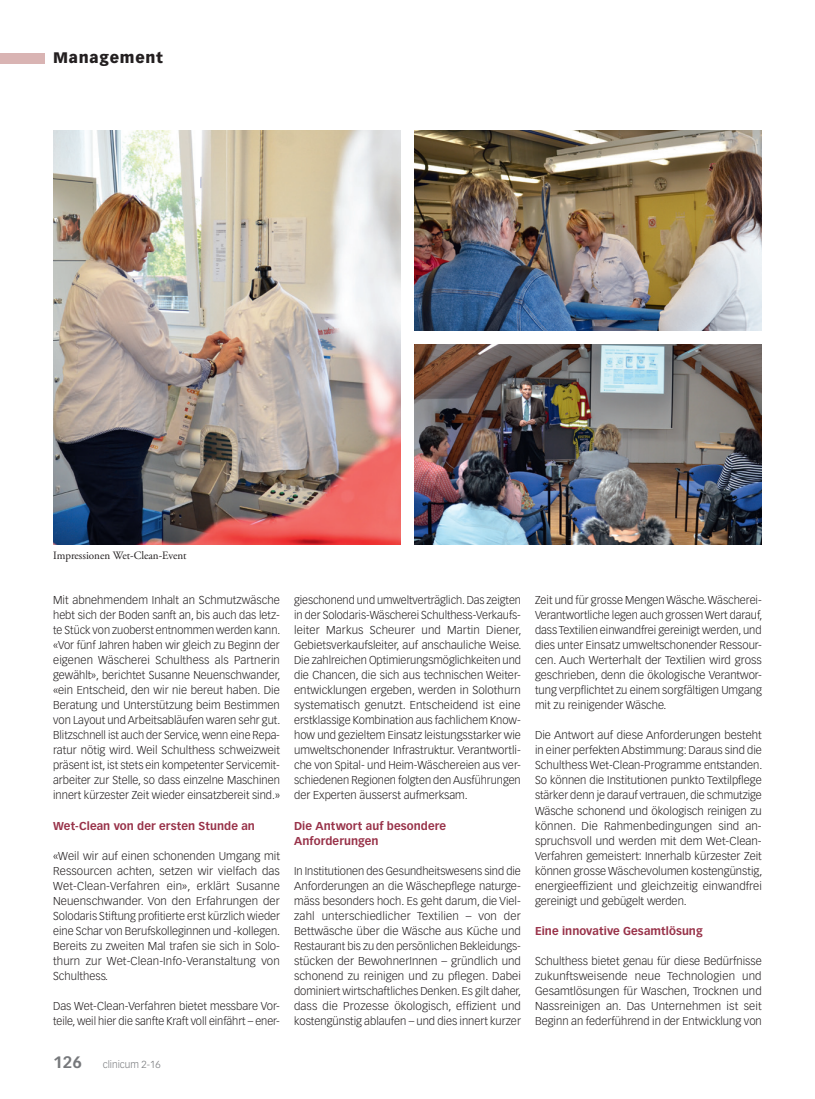
<style>
.page{position:relative;width:815px;height:1099px;background:#fff}
.page>*{position:absolute;margin:0;border:0;box-sizing:border-box;transform-origin:0 0}
.t1{font:900 15px "Vectora LT Std";letter-spacing:.05em;color:#231f20}
.t2{font:300 11.25px/15px "Vectora LT Std";color:#231f20;text-align:justify}
.t3{font:700 11.25px/15px "Vectora LT Std";letter-spacing:.005em;color:#983249}
.t4{font:11.25px "Adobe Garamond Pro";color:#231f20}
.t5{font:300 10px "Vectora LT Std";color:#76787b}
.s1{font-weight:700;font-size:16.25px}
</style>
<div class="page">
<div style="left:0;top:53px;width:45px;height:10px;background:#d9b4b3"></div>
<img style="left:415px;top:130px;width:347px;height:200px">
<img style="left:415px;top:344px;width:347px;height:200px">
<img style="left:53px;top:130px;width:347px;height:414px">
<h1 class="t1" style="left:53px;top:49px;width:111px">Management</h1>
<p class="t4" style="left:53px;top:549px;width:135px">Impressionen Wet-Clean-Event</p>
<p class="t2" style="left:53px;top:593px;width:229px">Mit abnehmendem Inhalt an Schmutzwäsche hebt sich der Boden sanft an, bis auch das letz&shy;te Stück von zuoberst entnommen werden kann. «Vor fünf Jahren haben wir gleich zu Beginn der eigenen Wäscherei Schulthess als Partnerin gewählt», berichtet Susanne Neuenschwander, «ein Entscheid, den wir nie bereut haben. Die Beratung und Unterstützung beim Bestimmen von Layout und Arbeitsabläufen waren sehr gut.<br>Blitzschnell ist auch der Service, wenn eine Repa&shy;ratur nötig wird. Weil Schulthess schweizweit präsent ist, ist stets ein kompetenter Servicemit&shy;arbeiter zur Stelle, so dass einzelne Maschinen innert kürzester Zeit wieder einsatzbereit sind.»</p>
<p class="t3" style="left:53px;top:818px;width:203px">Wet-Clean von der ersten Stunde an</p>
<p class="t2" style="left:53px;top:848px;width:229px">«Weil wir auf einen schonenden Umgang mit Ressourcen achten, setzen wir vielfach das Wet-Clean-Verfahren ein», erklärt Susanne Neuenschwander. Von den Erfahrungen der Solodaris Stiftung profitierte erst kürzlich wieder eine Schar von Berufskolleginnen und -kollegen.<br>Bereits zu zweiten Mal trafen sie sich in Solo&shy;thurn zur Wet-Clean-Info-Veranstaltung von Schulthess.</p>
<p class="t2" style="left:53px;top:998px;width:228px">Das Wet-Clean-Verfahren bietet messbare Vor&shy;teile, weil hier die sanfte Kraft voll einfährt – ener-</p>
<p class="t5" style="left:53px;top:1058px;width:109px"><span class="s1">126</span> clinicum 2-16</p>
<p class="t2" style="left:294px;top:593px;width:229px">gieschonend und umweltverträglich. Das zeigten in der Solodaris-Wäscherei Schulthess-Verkaufs&shy;leiter Markus Scheurer und Martin Diener, Gebietsverkaufsleiter, auf anschauliche Weise.<br>Die zahlreichen Optimierungsmöglichkeiten und die Chancen, die sich aus technischen Weiter&shy;entwicklungen ergeben, werden in Solothurn systematisch genutzt. Entscheidend ist eine erstklassige Kombination aus fachlichem Know&shy;how und gezieltem Einsatz leistungsstarker wie umweltschonender Infrastruktur. Verantwortli&shy;che von Spital- und Heim-Wäschereien aus ver&shy;schiedenen Regionen folgten den Ausfü hrungen der Experten ä usserst aufmerksam.</p>
<p class="t3" style="left:294px;top:818px;width:154px">Die Antwort auf besondere<br>Anforderungen</p>
<p class="t2" style="left:294px;top:863px;width:229px;text-align:left">In Institutionen des Gesundheitswesens sind die Anforderungen an die Wäschepflege naturge&shy;mäss besonders hoch. Es geht darum, die Viel&shy;zahl unterschiedlicher Textilien – von der Bettwäsche ü ber die Wäsche aus Küche und Restaurant bis zu den persönlichen Bekleidungs&shy;stücken der BewohnerInnen – grü ndlich und schonend zu reinigen und zu pflegen. Dabei dominiert wirtschaftliches Denken. Es gilt daher, dass die Prozesse ökologisch, effizient und kostengü nstig ablaufen – und dies innert kurzer</p>
<p class="t2" style="left:535px;top:593px;width:229px">Zeit und fü r grosse Mengen Wäsche. Wäscherei-Verantwortliche legen auch grossen Wert darauf, dass Textilien einwandfrei gereinigt werden, und dies unter Einsatz umweltschonender Ressour&shy;cen. Auch Werterhalt der Textilien wird gross geschrieben, denn die ökologische Verantwor&shy;tung verpflichtet zu einem sorgfä ltigen Umgang mit zu reinigender Wäsche.</p>
<p class="t2" style="left:535px;top:728px;width:229px;text-align:left">Die Antwort auf diese Anforderungen besteht in einer perfekten Abstimmung: Daraus sind die Schulthess Wet-Clean-Programme entstanden.<br>So können die Institutionen punkto Textilpflege stä rker denn je darauf vertrauen, die schmutzige Wäsche schonend und ökologisch reinigen zu können. Die Rahmenbedingungen sind an-- spruchsvoll und werden mit dem Wet-Clean-Verfahren gemeistert: Innerhalb kü rzester Zeit können grosse Wäschevolumen kostengü nstig, energieeffizient und gleichzeitig einwandfrei gereinigt und gebügelt werden.</p>
<p class="t3" style="left:535px;top:923px;width:169px">Eine innovative Gesamtlösung</p>
<p class="t2" style="left:535px;top:953px;width:228px">Schulthess bietet genau fü r diese Bedü rfnisse zukunftsweisende neue Technologien und Gesamtlösungen fü r Waschen, Trocknen und Nassreinigen an. Das Unternehmen ist seit Beginn an federfü hrend in der Entwicklung von</p>
</div>
